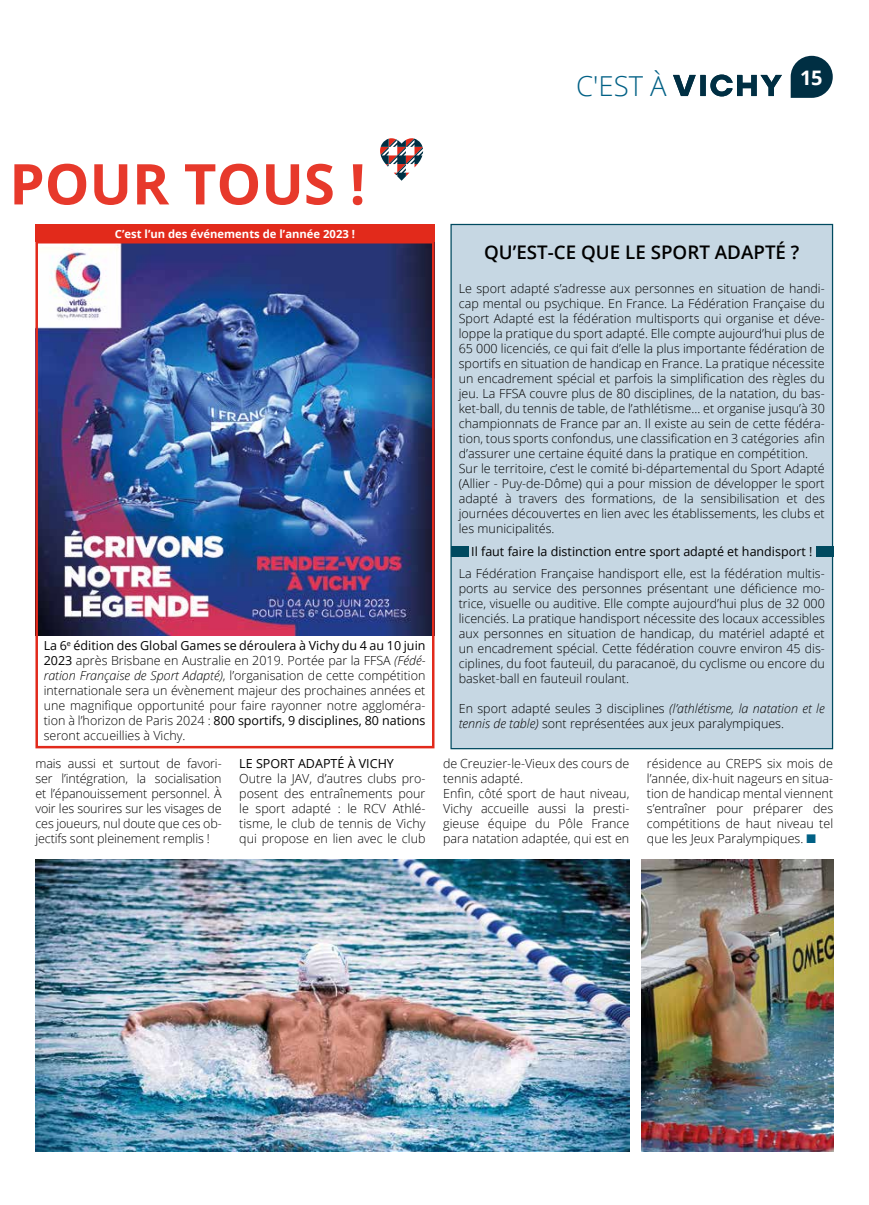
<style>
.page{position:relative;width:869px;height:1205px;background:#fff}
.page>*{position:absolute;margin:0;border:0;box-sizing:border-box;transform-origin:0 0}
.t1{font:700 56.25px "Open Sans";color:#e7392b}
.t2{font:300 27.5px "Open Sans";color:#006085}
.t3{font:700 20px "Open Sans";color:#fff}
.t4{font:600 18.75px "Open Sans";color:#000}
.t5{font:300 12.5px/15px "Open Sans";color:#000;text-align:justify}
.t6{font:12.5px "Open Sans";color:#000}
.t7{font:700 11.25px "Open Sans";color:#fff}
.s1{font-weight:400}
.s2{font-style:italic}
.s3{color:#006085}
</style>
<div class="page">
<svg style="left:380px;top:138px;width:43px;height:43px"></svg>
<svg style="left:790px;top:56px;width:42px;height:42px"></svg>
<svg style="left:673px;top:75px;width:108px;height:21px"></svg>
<img style="left:38px;top:244px;width:393px;height:391px">
<div style="left:35px;top:241px;width:399px;height:507px;border:2px solid #e22a1b"></div>
<img style="left:35px;top:859px;width:594px;height:293px">
<img style="left:641px;top:859px;width:192px;height:293px">
<div style="left:35px;top:224px;width:399px;height:18px;background:#e22a1b"></div>
<div style="left:451px;top:224px;width:381px;height:524px;background:#c6d7e3"></div>
<div style="left:451px;top:546px;width:17px;height:10px;background:#004a60"></div>
<div style="left:816px;top:546px;width:17px;height:10px;background:#004a60"></div>
<h2 class="t2" style="left:576px;top:67px;width:92px">C'EST À</h2>
<h3 class="t3" style="left:799px;top:64px;width:24px">15</h3>
<h1 class="t1" style="left:9px;top:144px;width:357px">POUR TOUS !</h1>
<p class="t7" style="left:115px;top:225px;width:241px">C’est l’un des événements de l’année 2023 !</p>
<p class="t5" style="left:44px;top:638px;width:383px"><span class="s1">La 6</span><sup>e</sup> <span class="s1">édition des Global Games se déroulera à Vichy du 4 au 10 juin 2023</span> après Brisbane en Australie en 2019. Portée par la FFSA <span class="s2">(Fédé&shy;ration Française de Sport Adapté)</span>, l’organisation de cette compétition internationale sera un évènement majeur des prochaines années et une magnifique opportunité pour faire rayonner notre aggloméra&shy;tion à l’horizon de Paris 2024 : <span class="s1">800 sportifs, 9 disciplines, 80 nations </span>seront accueillies à Vichy.</p>
<p class="t5" style="left:35px;top:756px;width:188px">mais aussi et surtout de favori&shy;ser l’intégration, la socialisation et l’épanouissement personnel. À voir les sourires sur les visages de ces joueurs, nul doute que ces ob&shy;jectifs sont pleinement remplis !</p>
<p class="t6" style="left:239px;top:755px;width:156px">LE SPORT ADAPTÉ À VICHY</p>
<p class="t5" style="left:239px;top:771px;width:188px">Outre la JAV, d’autres clubs pro&shy;posent des entraînements pour le sport adapté : le RCV Athlé&shy;tisme, le club de tennis de Vichy qui propose en lien avec le club</p>
<h3 class="t4" style="left:484px;top:240px;width:317px">QU’EST-CE QUE LE SPORT ADAPTÉ ?</h3>
<p class="t5" style="left:458px;top:281px;width:367px;text-align:left">Le sport adapté s’adresse aux personnes en situation de handi&shy;cap mental ou psychique. En France. La Fédération Française du Sport Adapté est la fédération multisports qui organise et déve&shy;loppe la pratique du sport adapté. Elle compte aujourd’hui plus de 65 000 licenciés, ce qui fait d’elle la plus importante fédération de sportifs en situation de handicap en France. La pratique nécessite un encadrement spécial et parfois la simplification des règles du jeu. La FFSA couvre plus de 80 disciplines, de la natation, du bas&shy;ket-ball, du tennis de table, de l’athlétisme… et organise jusqu’à 30 championnats de France par an. Il existe au sein de cette fédéra&shy;tion, tous sports confondus, une classification en 3 catégories afin d’assurer une certaine équité dans la pratique en compétition.<br>Sur le territoire, c’est le comité bi-départemental du Sport Adapté (Allier - Puy-de-Dôme) qui a pour mission de développer le sport adapté à travers des formations, de la sensibilisation et des journées découvertes en lien avec les établissements, les clubs et les municipalités.</p>
<p class="t6" style="left:471px;top:542px;width:342px">Il faut faire la distinction entre sport adapté et handisport !</p>
<p class="t5" style="left:458px;top:566px;width:367px">La Fédération Française handisport elle, est la fédération multis&shy;ports au service des personnes présentant une déficience mo&shy;trice, visuelle ou auditive. Elle compte aujourd’hui plus de 32 000 licenciés. La pratique handisport nécessite des locaux accessibles aux personnes en situation de handicap, du matériel adapté et un encadrement spécial. Cette fédération couvre environ 45 dis&shy;ciplines, du foot fauteuil, du paracanoë, du cyclisme ou encore du basket-ball en fauteuil roulant.</p>
<p class="t5" style="left:458px;top:701px;width:367px">En sport adapté seules 3 disciplines <span class="s2">(l’athlétisme, la natation et le tennis de table)</span> sont représentées aux jeux paralympiques.</p>
<p class="t5" style="left:443px;top:756px;width:188px;text-align:left">de Creuzier-le-Vieux des cours de tennis adapté.<br>Enfin, côté sport de haut niveau,<br>Vichy accueille aussi la presti&shy;gieuse équipe du Pôle France para natation adaptée, qui est en</p>
<p class="t5" style="left:646px;top:756px;width:188px">résidence au CREPS six mois de l’année, dix-huit nageurs en situa&shy;tion de handicap mental viennent s’entraîner pour préparer des compétitions de haut niveau tel que les Jeux Paralympiques. <span class="s3">■</span></p>
</div>
